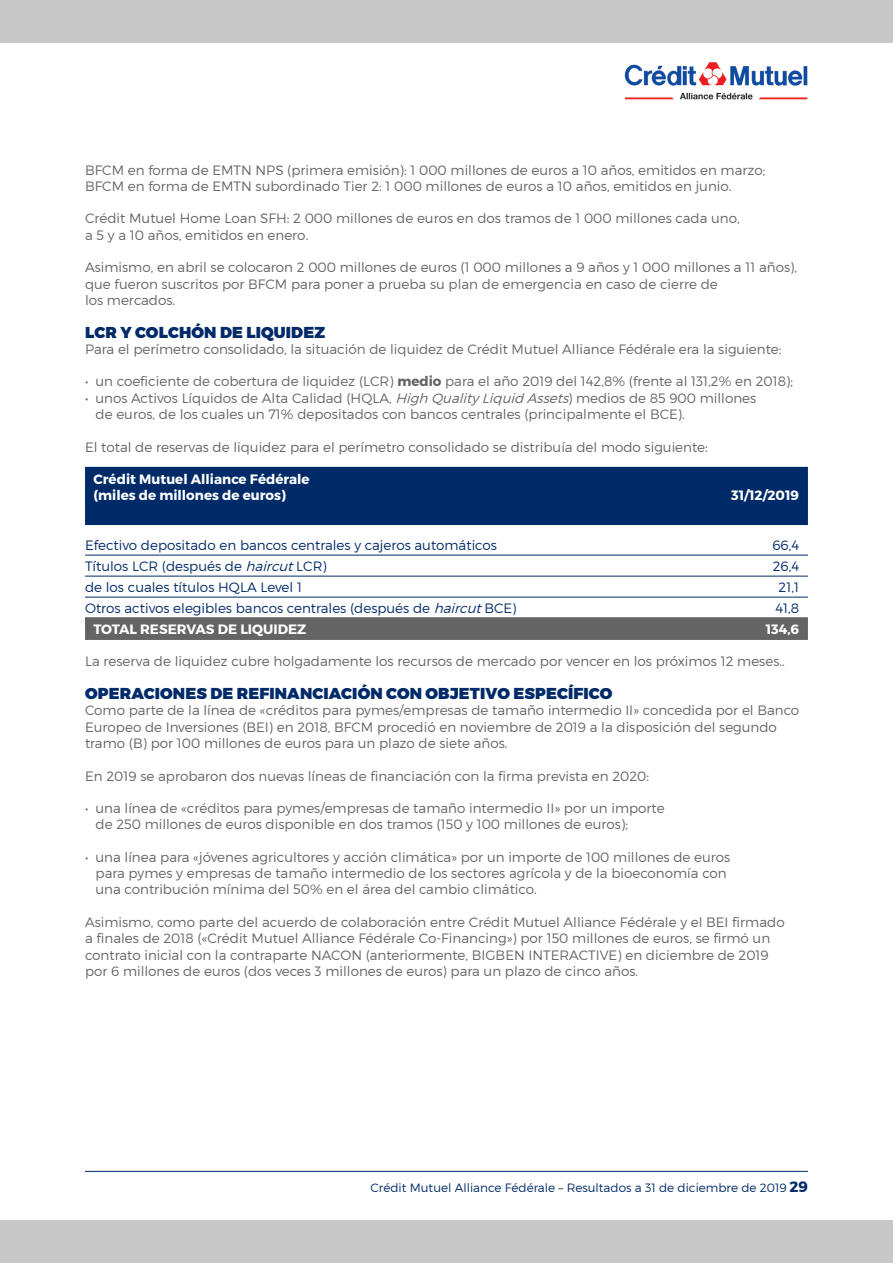
<style>
.page{position:relative;width:893px;height:1263px;background:#fff}
.page>*{position:absolute;margin:0;border:0;box-sizing:border-box;transform-origin:0 0}
.INTER_NIVO_4{font:900 15.75px "Montserrat";letter-spacing:.01em;color:#002a68}
.BODY_OK{font:300 13.5px/16.4px "Montserrat";color:#646464}
.TABLO_4_COLS____LI{font:300 13.5px "Montserrat";color:#002a68}
.TABLO_4_COL_EN_MIL{font:700 13.5px/16.2px "Montserrat";color:#fff}
.TABLO_4_COLS___LIG{font:700 13.5px "Montserrat";color:#fff}
.t1{font:300 12px "Montserrat";color:#002a68}
.s1{font-weight:700}
.s2{font-style:italic}
.s3{font-weight:700;font-size:15px}
</style>
<div class="page">
<hr style="left:85px;top:1171px;width:723px;height:1px;background:#002a68">
<div style="left:0;top:0;width:893px;height:43px;background:#c8c8c8"></div>
<div style="left:0;top:1220px;width:893px;height:43px;background:#c8c8c8"></div>
<img style="left:624px;top:62px;width:184px;height:38px">
<div style="left:85px;top:467px;width:723px;height:30px;background:#002a68"></div>
<div style="left:85px;top:495px;width:723px;height:30px;background:#002a68"></div>
<hr style="left:85px;top:555px;width:723px;height:1px;background:#002a68">
<hr style="left:85px;top:576px;width:723px;height:1px;background:#002a68">
<hr style="left:85px;top:597px;width:723px;height:1px;background:#002a68">
<div style="left:85px;top:617px;width:723px;height:23px;background:#646464"></div>
<p class="BODY_OK" style="left:85px;top:161px;width:682px">BFCM en forma de EMTN NPS (primera emisión): 1 000 millones de euros a 10 años, emitidos en marzo;</p>
<p class="BODY_OK" style="left:85px;top:178px;width:648px">BFCM en forma de EMTN subordinado Tier 2: 1 000 millones de euros a 10 años, emitidos en junio.</p>
<p class="BODY_OK" style="left:85px;top:210px;width:656px">Crédit Mutuel Home Loan SFH: 2 000 millones de euros en dos tramos de 1 000 millones cada uno, a 5 y a 10 años, emitidos en enero.</p>
<p class="BODY_OK" style="left:85px;top:259px;width:713px">Asimismo, en abril se colocaron 2 000 millones de euros (1 000 millones a 9 años y 1 000 millones a 11 años), que fueron suscritos por BFCM para poner a prueba su plan de emergencia en caso de cierre de</p>
<p class="BODY_OK" style="left:85px;top:292px;width:92px">los mercados.</p>
<p class="INTER_NIVO_4" style="left:85px;top:322px;width:242px">LCR Y COLCHÓN DE LIQUIDEZ</p>
<p class="BODY_OK" style="left:85px;top:341px;width:698px">Para el perímetro consolidado, la situación de liquidez de Crédit Mutuel Alliance Fédérale era la siguiente:</p>
<p class="BODY_OK" style="left:85px;top:373px;width:709px">• un coeficiente de cobertura de liquidez (LCR) <span class="s1">medio</span> para el año 2019 del 142,8% (frente al 131,2% en 2018);</p>
<p class="BODY_OK" style="left:96px;top:390px;width:662px;text-indent:-11px">• unos Activos Líquidos de Alta Calidad (HQLA, <span class="s2">High Quality Liquid Assets</span>) medios de 85 900 millones de euros, de los cuales un 71% depositados con bancos centrales (principalmente el BCE).</p>
<p class="BODY_OK" style="left:85px;top:438px;width:624px">El total de reservas de liquidez para el perímetro consolidado se distribuía del modo siguiente:</p>
<p class="TABLO_4_COL_EN_MIL" style="left:94px;top:471px;width:218px">Crédit Mutuel Alliance Fédérale (miles de millones de euros)</p>
<p class="TABLO_4_COL_EN_MIL" style="left:731px;top:488px;width:69px">31/12/2019</p>
<p class="TABLO_4_COLS____LI" style="left:85px;top:537px;width:413px">Efectivo depositado en bancos centrales y cajeros automáticos</p>
<p class="TABLO_4_COLS____LI" style="left:772px;top:537px;width:28px">66,4</p>
<p class="TABLO_4_COLS____LI" style="left:85px;top:558px;width:243px">Títulos LCR (después de <span class="s2">haircut</span>LCR)</p>
<p class="TABLO_4_COLS____LI" style="left:773px;top:558px;width:28px">26,4</p>
<p class="TABLO_4_COLS____LI" style="left:85px;top:579px;width:218px">de los cuales títulos HQLA Level 1</p>
<p class="TABLO_4_COLS____LI" style="left:779px;top:579px;width:22px">21,1</p>
<p class="TABLO_4_COLS____LI" style="left:85px;top:600px;width:433px">Otros activos elegibles bancos centrales (después de <span class="s2">haircut</span>BCE)</p>
<p class="TABLO_4_COLS____LI" style="left:775px;top:600px;width:25px">41,8</p>
<p class="TABLO_4_COLS___LIG" style="left:94px;top:621px;width:214px">TOTAL RESERVAS DE LIQUIDEZ</p>
<p class="TABLO_4_COLS___LIG" style="left:766px;top:621px;width:35px">134,6</p>
<p class="BODY_OK" style="left:85px;top:653px;width:701px">La reserva de liquidez cubre holgadamente los recursos de mercado por vencer en los próximos 12 meses..</p>
<p class="INTER_NIVO_4" style="left:85px;top:684px;width:529px">OPERACIONES DE REFINANCIACIÓN CON OBJETIVO ESPECÍFICO</p>
<p class="BODY_OK" style="left:85px;top:702px;width:716px">Como parte de la línea de «créditos para pymes/empresas de tamaño intermedio II» concedida por el Banco<br>Europeo de Inversiones (BEI) en 2018, BFCM procedió en noviembre de 2019 a la disposición del segundo tramo (B) por 100 millones de euros para un plazo de siete años.</p>
<p class="BODY_OK" style="left:85px;top:767px;width:566px">En 2019 se aprobaron dos nuevas líneas de financiación con la firma prevista en 2020:</p>
<p class="BODY_OK" style="left:96px;top:800px;width:571px;text-indent:-11px">• una línea de «créditos para pymes/empresas de tamaño intermedio II» por un importe de 250 millones de euros disponible en dos tramos (150 y 100 millones de euros);</p>
<p class="BODY_OK" style="left:96px;top:849px;width:636px;text-indent:-11px">• una línea para «jóvenes agricultores y acción climática» por un importe de 100 millones de euros para pymes y empresas de tamaño intermedio de los sectores agrícola y de la bioeconomía con una contribución mínima del 50% en el área del cambio climático.</p>
<p class="BODY_OK" style="left:85px;top:914px;width:701px">Asimismo, como parte del acuerdo de colaboración entre Crédit Mutuel Alliance Fédérale y el BEI firmado a finales de 2018 («Crédit Mutuel Alliance Fédérale Co-Financing») por 150 millones de euros, se firmó un contrato inicial con la contraparte NACON (anteriormente, BIGBEN INTERACTIVE) en diciembre de 2019 por 6 millones de euros (dos veces 3 millones de euros) para un plazo de cinco años.</p>
<p class="t1" style="left:371px;top:1181px;width:439px">Crédit Mutuel Alliance Fédérale – Resultados a 31 de diciembre de 2019 <span class="s3">29</span></p>
</div>
